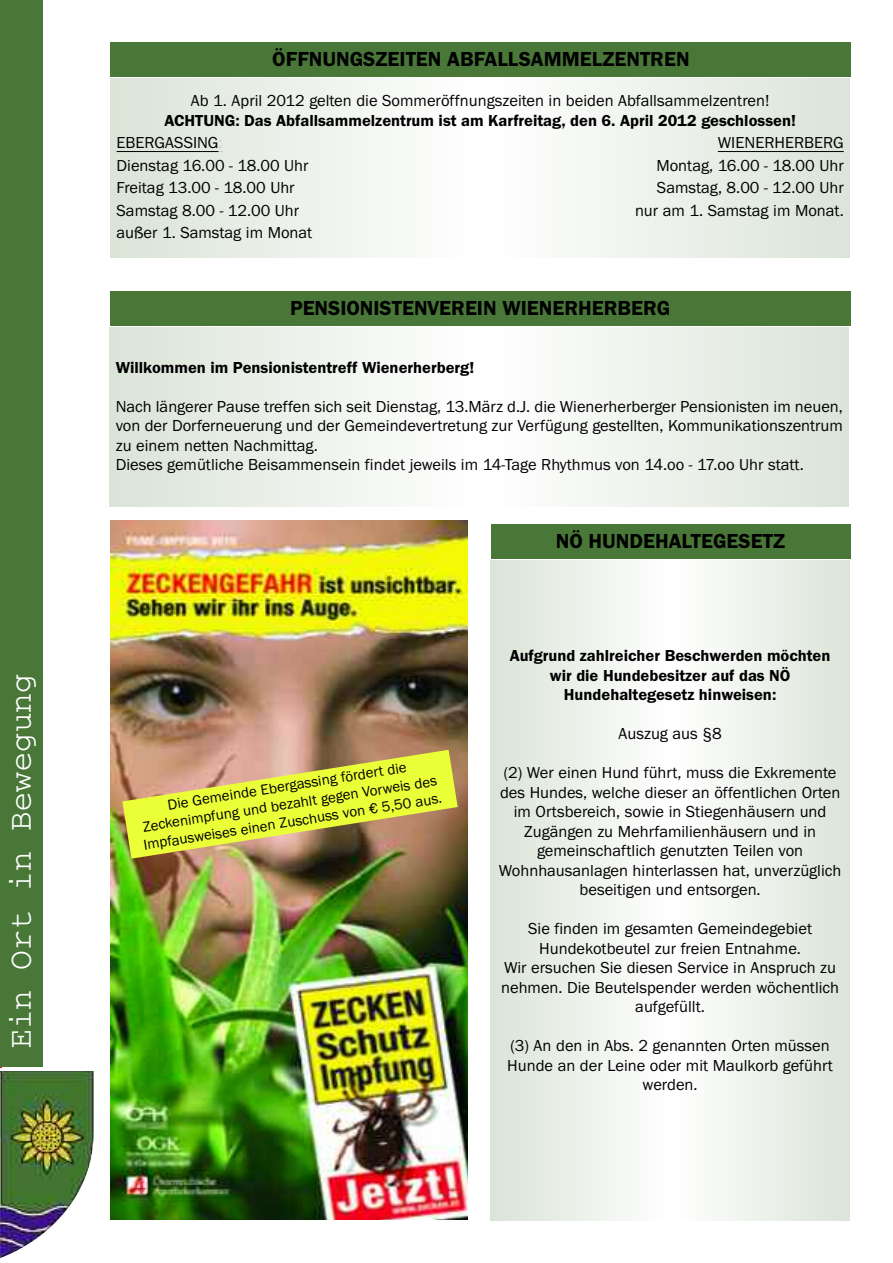
<style>
.page{position:relative;width:893px;height:1263px;background:#fff}
.page>*{position:absolute;margin:0;border:0;box-sizing:border-box;transform-origin:0 0}
.t1{font:33px "Courier";color:#fff}
.t2{font:600 21px "Franklin Gothic EF";color:#000}
.t3{font:16.5px/19.5px "Franklin Gothic EF";color:#000;text-align:center}
.t4{font:600 16.5px/19.5px "Franklin Gothic EF";color:#000}
.t5{font:15px/18px "Franklin Gothic EF";color:#000;text-align:center}
.s1{font-weight:400}
.s2{font-weight:400;color:#ccc}
</style>
<div class="page">
<hr style="left:0;top:0;width:2px;height:1068px;background:#f00">
<div style="left:1px;top:0;width:42px;height:1067px;background:#487738"></div>
<img style="left:0;top:1071px;width:94px;height:156px">
<div style="left:111px;top:43px;width:740px;height:34px;background:#487738"></div>
<svg style="left:111px;top:78px;width:739px;height:179px"></svg>
<hr style="left:117px;top:151px;width:102px;height:1px;background:#000">
<hr style="left:718px;top:151px;width:126px;height:1px;background:#000">
<img style="left:111px;top:520px;width:357px;height:699px">
<svg style="left:122px;top:750px;width:336px;height:109px;background:#cec551"></svg>
<div style="left:110px;top:292px;width:740px;height:34px;background:#487738"></div>
<svg style="left:110px;top:327px;width:739px;height:179px"></svg>
<div style="left:491px;top:525px;width:359px;height:34px;background:#487738"></div>
<svg style="left:491px;top:560px;width:359px;height:660px"></svg>
<h1 class="t1" style="left:10px;top:1049px;width:378px;rotate:-90deg">Ein Ort in Bewegung</h1>
<p class="t2" style="left:272px;top:46px;width:419px">ÖFFNUNGSZEITEN ABFALLSAMMELZENTREN</p>
<p class="t3" style="left:191px;top:91px;width:580px">Ab 1. April 2012 gelten die Sommeröffnungszeiten in beiden Abfallsammelzentren!</p>
<p class="t4" style="left:117px;top:109px;width:681px;line-height:22.5px;text-indent:48px">ACHTUNG: Das Abfallsammelzentrum ist am Karfreitag, den 6. April 2012 geschlossen!<br><span class="s1">EBERGASSING</span><span class="s2">:</span></p>
<p class="t3" style="left:718px;top:133px;width:127px">WIENERHERBERG</p>
<p class="t3" style="left:117px;top:155px;width:194px">Dienstag 16.00 - 18.00 Uhr</p>
<p class="t3" style="left:656px;top:155px;width:189px">Montag, 16.00 - 18.00 Uhr</p>
<p class="t3" style="left:117px;top:178px;width:180px">Freitag 13.00 - 18.00 Uhr</p>
<p class="t3" style="left:657px;top:178px;width:188px">Samstag, 8.00 - 12.00 Uhr</p>
<p class="t3" style="left:117px;top:200px;width:184px">Samstag 8.00 - 12.00 Uhr</p>
<p class="t3" style="left:635px;top:200px;width:210px">nur am 1. Samstag im Monat.</p>
<p class="t3" style="left:117px;top:223px;width:197px">außer 1. Samstag im Monat</p>
<p class="t2" style="left:290px;top:295px;width:382px">PENSIONISTENVEREIN WIENERHERBERG</p>
<p class="t4" style="left:116px;top:357px;width:360px">Willkommen im Pensionistentreff Wienerherberg!</p>
<p class="t3" style="left:116px;top:396px;width:729px;text-align:left">Nach längerer Pause treffen sich seit Dienstag, 13.März d.J. die Wienerherberger Pensionisten im neuen, von der Dorferneuerung und der Gemeindevertretung zur Verfügung gestellten, Kommunikationszentrum zu einem netten Nachmittag.<br>Dieses gemütliche Beisammensein findet jeweils im 14-Tage Rhythmus von 14.oo - 17.oo Uhr statt.</p>
<p class="t5" style="left:137px;top:800px;width:303px;rotate:-9deg">Die Gemeinde Ebergassing fördert die<br>Zeckenimpfung und bezahlt gegen Vorweis des<br>Impfausweises einen Zuschuss von € 5,50 aus.</p>
<p class="t2" style="left:556px;top:528px;width:231px">NÖ HUNDEHALTEGESETZ</p>
<p class="t4" style="left:510px;top:646px;width:322px;text-align:center">Aufgrund zahlreicher Beschwerden möchten wir die Hundebesitzer auf das NÖ<br>Hundehaltegesetz hinweisen:</p>
<p class="t3" style="left:619px;top:724px;width:104px">Auszug aus §8</p>
<p class="t3" style="left:499px;top:763px;width:344px">(2) Wer einen Hund führt, muss die Exkremente des Hundes, welche dieser an öffentlichen Orten im Ortsbereich, sowie in Stiegenhäusern und Zugängen zu Mehrfamilienhäusern und in gemeinschaftlich genutzten Teilen von Wohnhausanlagen hinterlassen hat, unverzüglich beseitigen und entsorgen.</p>
<p class="t3" style="left:501px;top:919px;width:339px">Sie finden im gesamten Gemeindegebiet Hundekotbeutel zur freien Entnahme.<br>Wir ersuchen Sie diesen Service in Anspruch zu nehmen. Die Beutelspender werden wöchentlich aufgefüllt.</p>
<p class="t3" style="left:507px;top:1036px;width:327px">(3) An den in Abs. 2 genannten Orten müssen<br>Hunde an der Leine oder mit Maulkorb geführt werden.</p>
</div>
